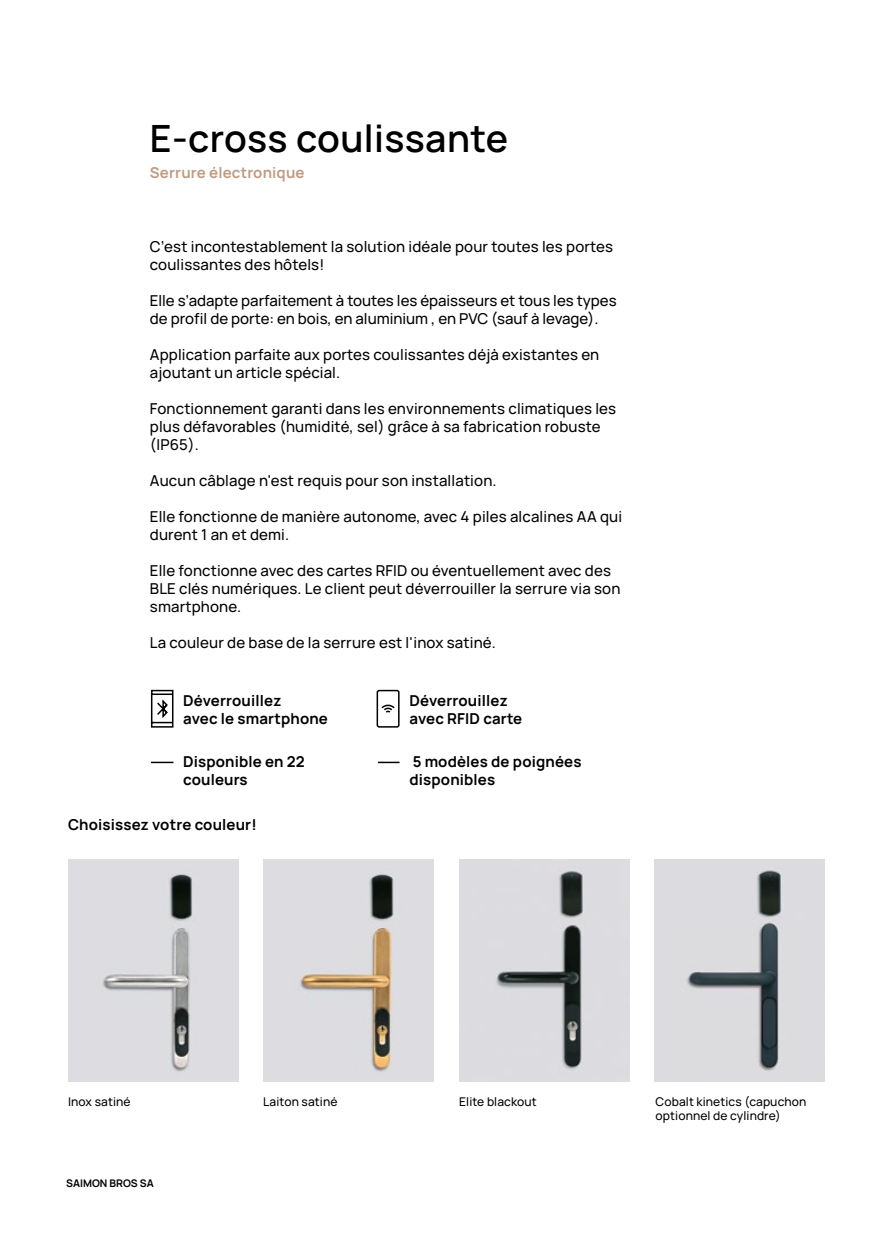
<style>
.page{position:relative;width:893px;height:1234px;background:#fff}
.page>*{position:absolute;margin:0;border:0;box-sizing:border-box;transform-origin:0 0}
.t1{font:600 37.5px "Manrope";letter-spacing:.01em;color:#000}
.t2{font:500 15px/18px "Manrope";letter-spacing:.01em;color:#000}
.t3{font:700 15px/18px "Manrope";letter-spacing:.01em;color:#000}
.t4{font:700 15px "Manrope";letter-spacing:.01em;color:#bf9d83}
.t5{font:500 12px/14.4px "Manrope";letter-spacing:.01em;color:#000}
.t6{font:700 10.5px "Manrope";color:#000}
</style>
<div class="page">
<hr style="left:151px;top:761px;width:22px;height:2px;background:#000">
<hr style="left:378px;top:761px;width:22px;height:2px;background:#000">
<svg style="left:150px;top:689px;width:24px;height:39px"></svg>
<svg style="left:376px;top:689px;width:24px;height:39px"></svg>
<img style="left:71px;top:859px;width:167px;height:222px">
<img style="left:267px;top:859px;width:167px;height:222px">
<img style="left:460px;top:859px;width:169px;height:222px">
<img style="left:655px;top:859px;width:170px;height:222px">
<h1 class="t1" style="left:150px;top:112px;width:360px">E-cross coulissante</h1>
<p class="t4" style="left:150px;top:161px;width:156px">Serrure électronique</p>
<p class="t2" style="left:150px;top:237px;width:465px">C’est incontestablement la solution idéale pour toutes les portes coulissantes des hôtels!</p>
<p class="t2" style="left:150px;top:291px;width:468px">Elle s’adapte parfaitement à toutes les épaisseurs et tous les types de profil de porte: en bois, en aluminium , en PVC (sauf à levage).</p>
<p class="t2" style="left:150px;top:345px;width:451px">Application parfaite aux portes coulissantes déjà existantes en ajoutant un article spécial.</p>
<p class="t2" style="left:150px;top:399px;width:468px">Fonctionnement garanti dans les environnements climatiques les plus défavorables (humidité, sel) grâce à sa fabrication robuste (IP65).</p>
<p class="t2" style="left:150px;top:471px;width:348px">Aucun câblage n'est requis pour son installation.</p>
<p class="t2" style="left:150px;top:507px;width:474px">Elle fonctionne de manière autonome, avec 4 piles alcalines AA qui durent 1 an et demi.</p>
<p class="t2" style="left:150px;top:561px;width:472px">Elle fonctionne avec des cartes RFID ou éventuellement avec des<br>BLE clés numériques. Le client peut déverrouiller la serrure via son smartphone.</p>
<p class="t2" style="left:150px;top:633px;width:347px">La couleur de base de la serrure est l'inox satiné.</p>
<p class="t3" style="left:183px;top:690px;width:146px">Déverrouillez<br>avec le smartphone</p>
<p class="t3" style="left:409px;top:690px;width:114px">Déverrouillez avec RFID carte</p>
<p class="t3" style="left:183px;top:751px;width:123px">Disponible en 22 couleurs</p>
<p class="t3" style="left:409px;top:751px;width:173px">5 modèles de poignées disponibles</p>
<p class="t3" style="left:68px;top:814px;width:190px">Choisissez votre couleur!</p>
<p class="t5" style="left:68px;top:1093px;width:64px">Inox satiné</p>
<p class="t5" style="left:263px;top:1093px;width:76px">Laiton satiné</p>
<p class="t5" style="left:459px;top:1093px;width:79px">Elite blackout</p>
<p class="t6" style="left:66px;top:1175px;width:89px">SAIMON BROS SA</p>
<p class="t5" style="left:656px;top:1093px;width:152px">Cobalt kinetics (capuchon optionnel de cylindre)</p>
</div>
